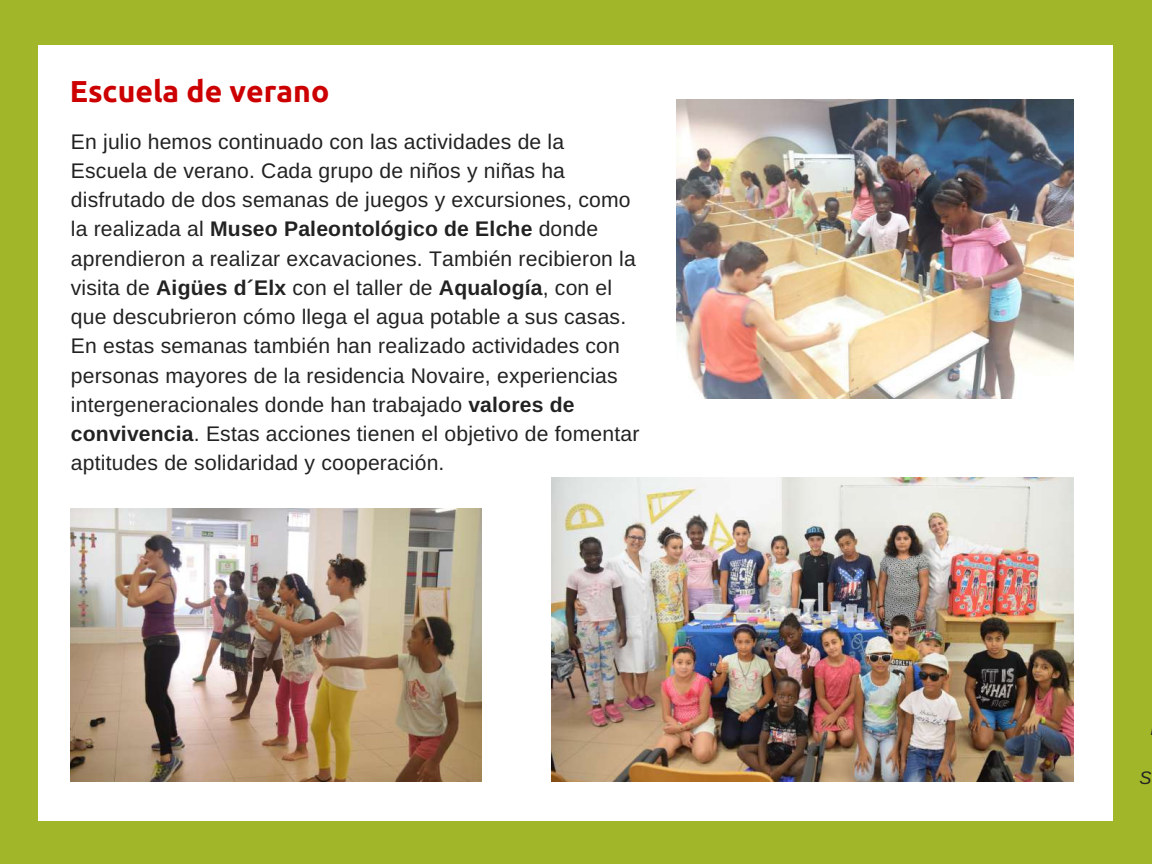
<style>
.page{position:relative;width:1152px;height:864px;background:#a2b629}
.page>*{position:absolute;margin:0;border:0;box-sizing:border-box;transform-origin:0 0}
.t1{font:700 30.15px "Ubuntu";color:#c00}
.t2{font:21.15px/29.2px "Arimo";letter-spacing:.01em;color:#222}
.t3{font:italic 18.15px "Arimo";color:#222}
.s1{font-weight:700}
</style>
<div class="page">
<div style="left:38px;top:45px;width:1075px;height:775px;background:#fff"></div>
<img style="left:676px;top:99px;width:397px;height:299px">
<img style="left:551px;top:477px;width:522px;height:305px">
<img style="left:71px;top:508px;width:410px;height:274px">
<h1 class="t1" style="left:70px;top:74px;width:261px">Escuela de verano</h1>
<p class="t2" style="left:71px;top:127px;width:570px">En julio hemos continuado con las actividades de la Escuela de verano. Cada grupo de niños y niñas ha disfrutado de dos semanas de juegos y excursiones, como la realizada al <span class="s1">Museo Paleontológico de Elche</span> donde aprendieron a realizar excavaciones. También recibieron la visita de <span class="s1">Aigües d´Elx</span> con el taller de <span class="s1">Aqualogía</span>, con el que descubrieron cómo llega el agua potable a sus casas.<br>En estas semanas también han realizado actividades con personas mayores de la residencia Novaire, experiencias intergeneracionales donde han trabajado <span class="s1">valores de convivencia</span>. Estas acciones tienen el objetivo de fomentar aptitudes de solidaridad y cooperación.</p>
<p class="t3" style="left:1139px;top:768px;width:14px">S</p>
</div>
